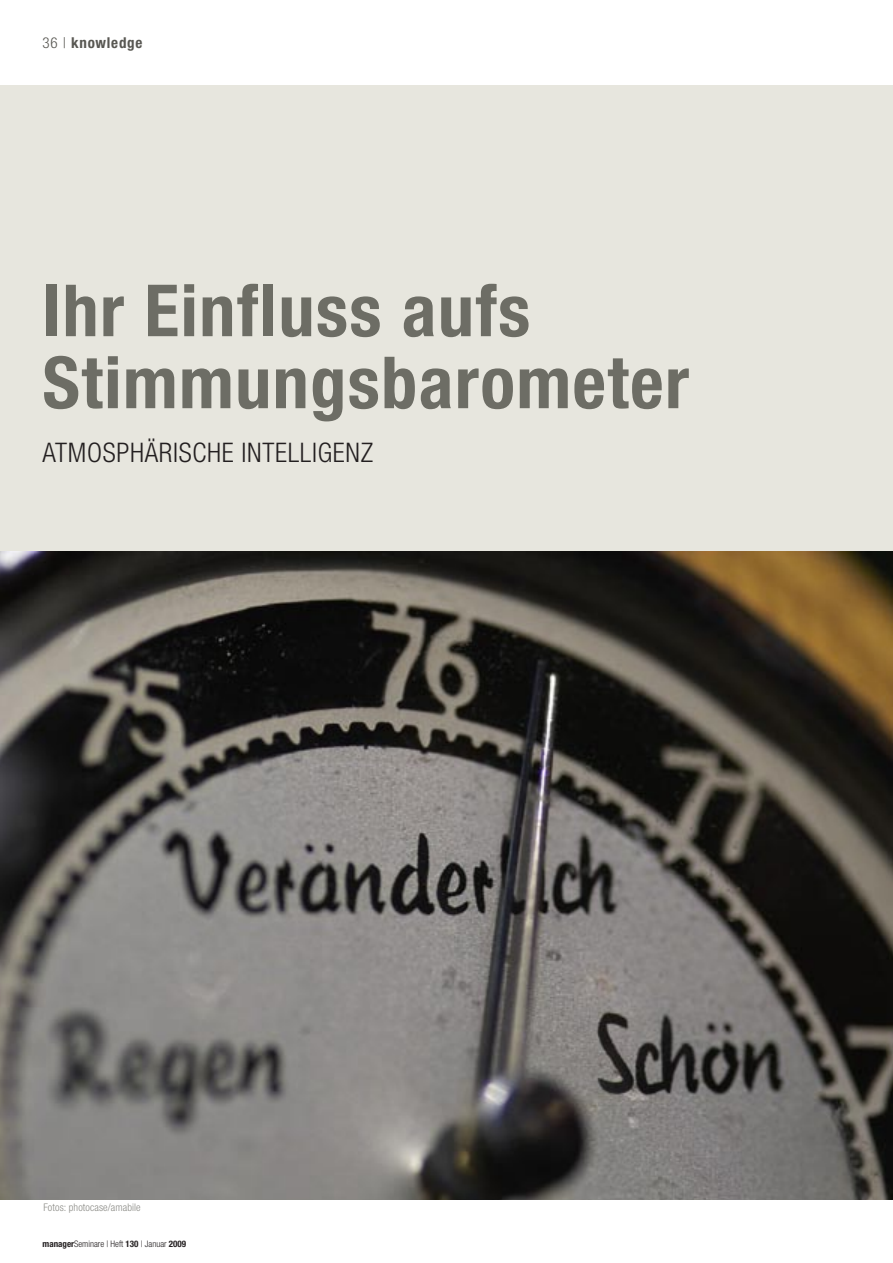
<style>
.page{position:relative;width:893px;height:1263px;background:#fff}
.page>*{position:absolute;margin:0;border:0;box-sizing:border-box;transform-origin:0 0}
.haupt{font:700 condensed 72px "Helvetica Neue LT";letter-spacing:.02em;color:#6d6d65}
._1_2_Stichzeile{font:300 condensed 27px "Helvetica Neue LT";letter-spacing:.025em;color:#231f20}
.t1{font:700 condensed 15px "Helvetica Neue LT";letter-spacing:.05em;color:#585752}
._1_7_1_BildLegende_Kasten{font:300 condensed 10.5px "Helvetica Neue LT";letter-spacing:.01em;color:#8b8b86}
.t2{font:300 condensed 9px "Helvetica Neue LT";color:#231f20}
.s1{font-weight:300}
.s2{font-weight:700}
</style>
<div class="page">
<div style="left:0;top:85px;width:893px;height:466px;background:#e7e6de"></div>
<img style="left:0;top:551px;width:893px;height:648px">
<p class="t1" style="left:43px;top:34px;width:101px"><span class="s1">36 |</span> knowledge</p>
<p class="haupt" style="left:43px;top:267px;width:489px">Ihr Einfluss aufs</p>
<p class="haupt" style="left:43px;top:339px;width:648px">Stimmungsbarometer</p>
<p class="_1_2_Stichzeile" style="left:43px;top:437px;width:332px">ATMOSPHÄRISCHE INTELLIGENZ</p>
<p class="_1_7_1_BildLegende_Kasten" style="left:43px;top:1201px;width:99px">Fotos: photocase/amabile</p>
<p class="t2" style="left:43px;top:1238px;width:145px"><span class="s2">manager</span>Seminare | Heft <span class="s2">130</span> | Januar <span class="s2">2009</span></p>
</div>
